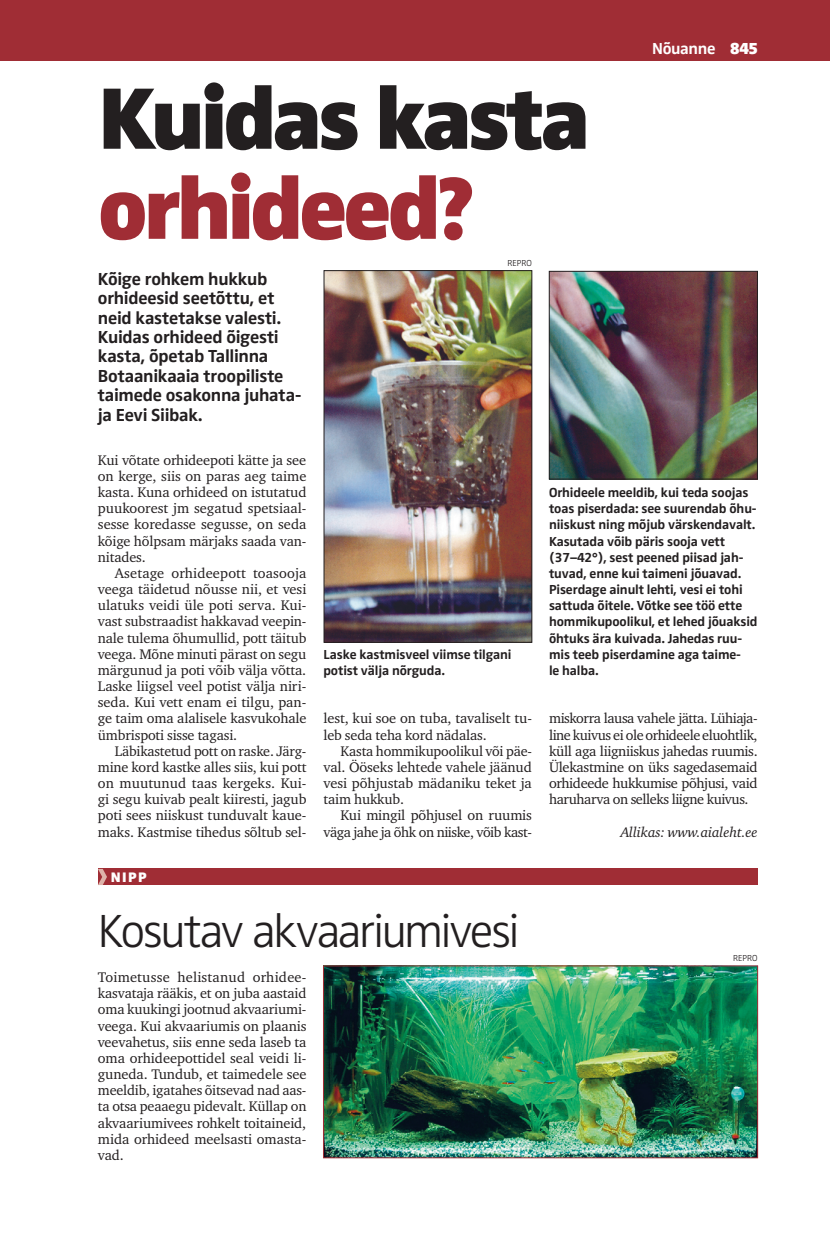
<style>
.page{position:relative;width:830px;height:1234px;background:#fff}
.page>*{position:absolute;margin:0;border:0;box-sizing:border-box;transform-origin:0 0}
.t1{font:900 90px "Zwo Pro";letter-spacing:-.045em;color:#231f20}
.t2{font:900 90px "Zwo Pro";letter-spacing:-.045em;color:#a02d35}
.t3{font:300 48px "Zwo Pro";letter-spacing:-.055em;color:#231f20}
.t4{font:700 18px/19.5px "Zwo Pro";letter-spacing:-.015em;color:#231f20}
.t5{font:700 16.5px "Zwo Pro";letter-spacing:-.025em;color:#fff}
.t6{font:14.25px/16.2px "Charter ITC";letter-spacing:-.01em;color:#231f20;text-align:justify}
.t7{font:14.25px/16.2px "Charter ITC";letter-spacing:-.03em;color:#231f20;text-align:right}
.t8{font:italic 14.25px "Charter ITC";letter-spacing:-.01em;color:#231f20}
.t9{font:900 14.25px "Zwo Pro";color:#fff}
.t10{font:700 13.5px/16.2px "Zwo Pro";letter-spacing:-.01em;color:#231f20}
.t11{font:300 9px "Zwo Pro";color:#231f20}
.s1{font-weight:900}
</style>
<div class="page">
<div style="left:0;top:0;width:829px;height:60px;background:#a02d35"></div>
<div style="left:98px;top:868px;width:659px;height:16px;background:#a02d35"></div>
<svg style="left:98px;top:868px;width:9px;height:16px"></svg>
<img style="left:325px;top:272px;width:204px;height:368px">
<div style="left:323px;top:270px;width:208px;height:372px;border:1px solid #231f20"></div>
<img style="left:551px;top:273px;width:204px;height:204px">
<div style="left:549px;top:271px;width:208px;height:208px;border:1px solid #231f20"></div>
<img style="left:325px;top:967px;width:430px;height:188px">
<h1 class="t1" style="left:98px;top:64px;width:494px">Kuidas kasta</h1>
<h1 class="t2" style="left:98px;top:154px;width:379px">orhideed?</h1>
<p class="t11" style="left:507px;top:258px;width:26px">REPRO</p>
<p class="t5" style="left:652px;top:39px;width:107px">Nõuanne <span class="s1">845</span></p>
<p class="t4" style="left:98px;top:269px;width:205px">Kõige rohkem hukkub orhideesid seetõttu, et neid kastetakse valesti.<br>Kuidas orhideed õigesti kasta, õpetab Tallinna<br>Botaanikaaia troopiliste taimede osakonna juhata&shy;ja Eevi Siibak.</p>
<p class="t6" style="left:98px;top:451px;width:210px">Kui võtate orhideepoti kätte ja see on kerge, siis on paras aeg taime kasta. Kuna orhideed on istutatud puukoorest jm segatud spetsiaal&shy;sesse koredasse segusse, on seda kõige hõlpsam märjaks saada van&shy;nitades.</p>
<p class="t6" style="left:98px;top:564px;width:210px;text-indent:17px">Asetage orhideepott toasooja veega täidetud nõusse nii, et vesi ulatuks veidi üle poti serva. Kui&shy;vast substraadist hakkavad veepin&shy;nale tulema õhumullid, pott täitub veega. Mõne minuti pärast on segu märgunud ja poti võib välja võtta.<br>Laske liigsel veel potist välja niri&shy;seda. Kui vett enam ei tilgu, pan&shy;ge taim oma alalisele kasvukohale ümbrispoti sisse tagasi.</p>
<p class="t6" style="left:98px;top:742px;width:210px;text-indent:17px">Läbikastetud pott on raske. Järg&shy;mine kord kastke alles siis, kui pott on muutunud taas kergeks. Kui&shy;gi segu kuivab pealt kiiresti, jagub poti sees niiskust tunduvalt kaue&shy;maks. Kastmise tihedus sõltub sel-</p>
<p class="t9" style="left:111px;top:868px;width:38px">NIPP</p>
<p class="t10" style="left:323px;top:646px;width:189px">Laske kastmisveel viimse tilgani potist välja nõrguda.</p>
<p class="t6" style="left:323px;top:710px;width:210px">lest, kui soe on tuba, tavaliselt tu&shy;leb seda teha kord nädalas.</p>
<p class="t6" style="left:323px;top:742px;width:210px;text-indent:17px">Kasta hommikupoolikul või päe&shy;val. Ööseks lehtede vahele jäänud vesi põhjustab mädaniku teket ja taim hukkub.</p>
<p class="t7" style="left:323px;top:807px;width:210px">Kui mingil põhjusel on ruumis väga jahe ja õhk on niiske, võib kast-</p>
<h2 class="t3" style="left:98px;top:903px;width:423px">Kosutav akvaariumivesi</h2>
<p class="t6" style="left:98px;top:968px;width:210px">Toimetusse helistanud orhidee&shy;kasvataja rääkis, et on juba aastaid oma kuukingi jootnud akvaariumi&shy;veega. Kui akvaariumis on plaanis veevahetus, siis enne seda laseb ta oma orhideepottidel seal veidi li&shy;guneda. Tundub, et taimedele see meeldib, igatahes õitsevad nad aas&shy;ta otsa peaaegu pidevalt. Küllap on akvaariumivees rohkelt toitaineid, mida orhideed meelsasti omasta&shy;vad.</p>
<p class="t10" style="left:549px;top:484px;width:210px">Orhideele meeldib, kui teda soojas toas piserdada: see suurendab õhu&shy;niiskust ning mõjub värskendavalt.<br>Kasutada võib päris sooja vett (37–42°), sest peened piisad jah&shy;tuvad, enne kui taimeni jõuavad.<br>Piserdage ainult lehti, vesi ei tohi sattuda õitele. Võtke see töö ette hommikupoolikul, et lehed jõuaksid õhtuks ära kuivada. Jahedas ruu&shy;mis teeb piserdamine aga taime-<br>le halba.</p>
<p class="t6" style="left:549px;top:710px;width:210px">miskorra lausa vahele jätta. Lühiaja&shy;line kuivus ei ole orhideele eluohtlik, küll aga liigniiskus jahedas ruumis.<br>Ülekastmine on üks sagedasemaid orhideede hukkumise põhjusi, vaid haruharva on selleks liigne kuivus.</p>
<p class="t8" style="left:620px;top:822px;width:138px">Allikas: www.aialeht.ee</p>
<p class="t11" style="left:732px;top:952px;width:26px">REPRO</p>
</div>
